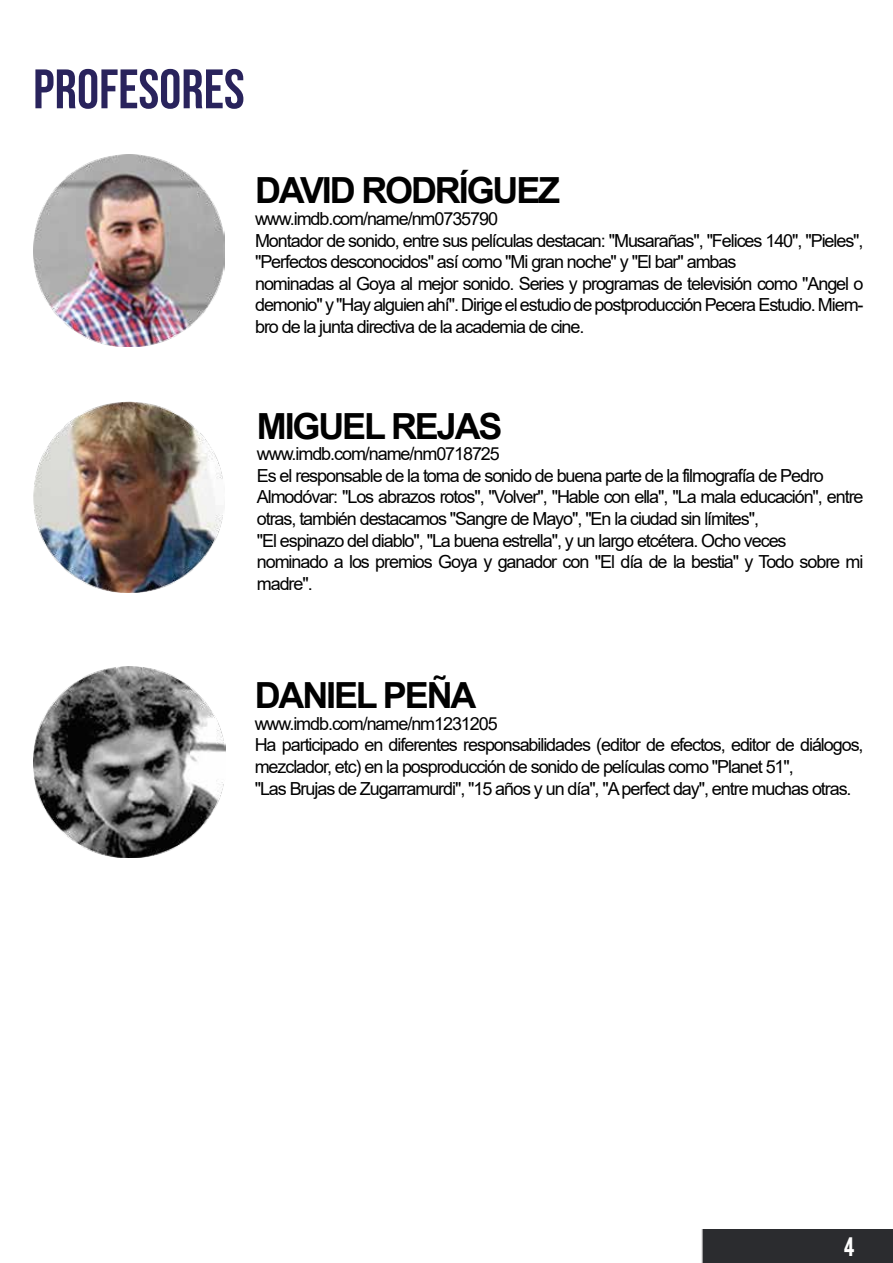
<style>
.page{position:relative;width:893px;height:1263px;background:#fff}
.page>*{position:absolute;margin:0;border:0;box-sizing:border-box;transform-origin:0 0}
.t1{font:55.5px "Bebas Neue";color:#29235c}
.t2{font:700 36px "Arial";letter-spacing:-.06em;color:#010101}
.t3{font:21px "Bebas";color:#fff}
.t4{font:18px/21.6px "Arial";letter-spacing:-.06em;color:#010101}
</style>
<div class="page">
<div style="left:701px;top:1230px;width:192px;height:33px;background:#2b2c2f"></div>
<img style="left:33px;top:155px;width:192px;height:191px">
<img style="left:34px;top:402px;width:189px;height:190px">
<img style="left:34px;top:666px;width:191px;height:192px">
<h1 class="t1" style="left:33px;top:58px;width:213px">PROFESORES</h1>
<h2 class="t2" style="left:255px;top:165px;width:307px">DAVID RODRÍGUEZ</h2>
<p class="t4" style="left:255px;top:208px;width:610px">www.imdb.com/name/nm0735790<br>Montador de sonido, entre sus películas destacan: "Musarañas", "Felices 140", "Pieles", "Perfectos desconocidos" así como "Mi gran noche" y "El bar" ambas<br>nominadas al Goya al mejor sonido. Series y programas de televisión como "Angel o demonio" y "Hay alguien ahí". Dirige el estudio de postproducción Pecera Estudio. Miem&shy;bro de la junta directiva de la academia de cine.</p>
<h2 class="t2" style="left:257px;top:400px;width:247px">MIGUEL REJAS</h2>
<p class="t4" style="left:257px;top:443px;width:608px">www.imdb.com/name/nm0718725<br>Es el responsable de la toma de sonido de buena parte de la filmografía de Pedro Almodóvar: "Los abrazos rotos", "Volver", "Hable con ella", "La mala educación", entre otras, también destacamos "Sangre de Mayo", "En la ciudad sin límites",<br>"El espinazo del diablo", "La buena estrella", y un largo etcétera. Ocho veces<br>nominado a los premios Goya y ganador con "El día de la bestia" y Todo sobre mi madre".</p>
<h2 class="t2" style="left:255px;top:670px;width:223px">DANIEL PEÑA</h2>
<p class="t4" style="left:255px;top:713px;width:610px">www.imdb.com/name/nm1231205<br>Ha participado en diferentes responsabilidades (editor de efectos, editor de diálogos, mezclador, etc) en la posproducción de sonido de películas como "Planet 51",<br>"Las Brujas de Zugarramurdi", "15 años y un día", "A perfect day", entre muchas otras.</p>
<p class="t3" style="left:843px;top:1231px;width:13px">4</p>
</div>
